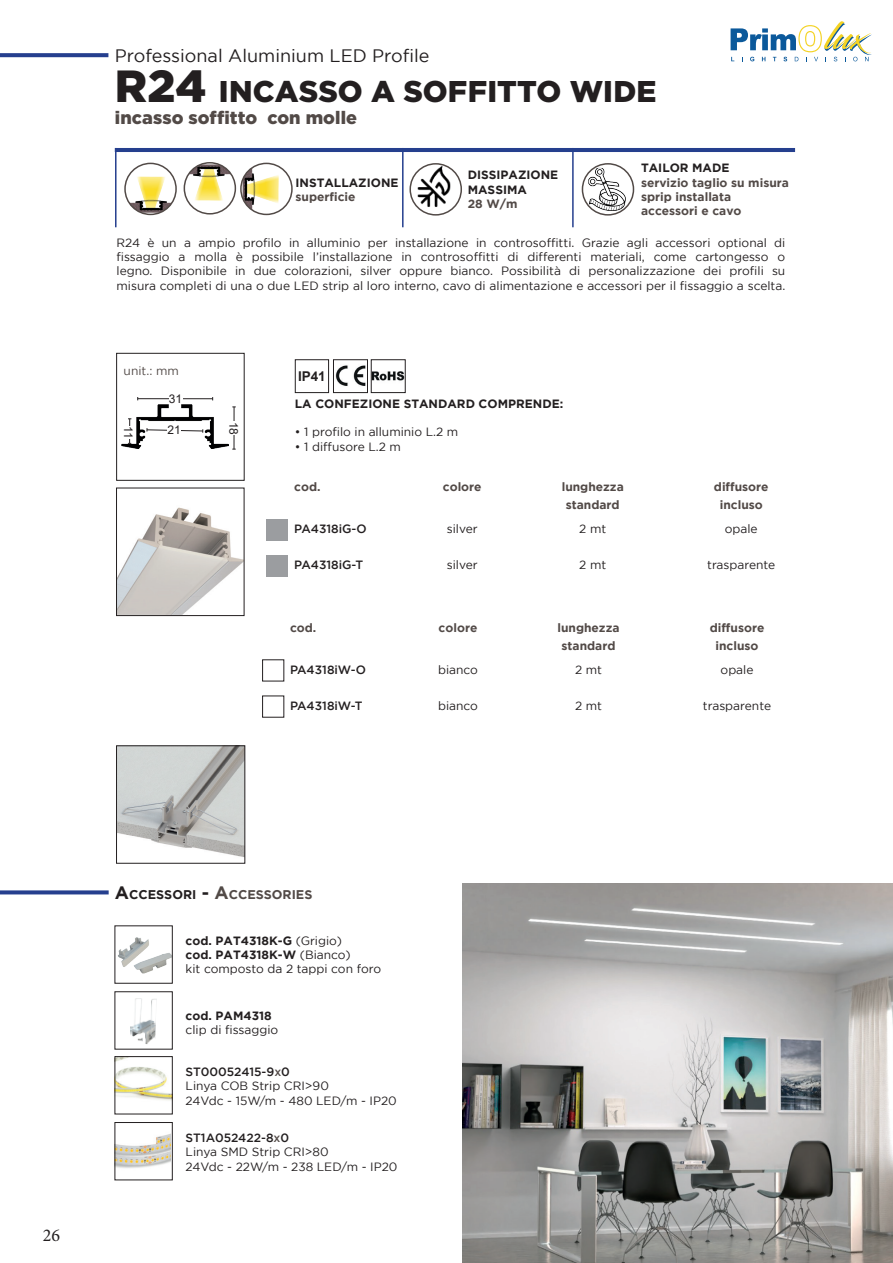
<style>
.page{position:relative;width:893px;height:1263px;background:#fff}
.page>*{position:absolute;margin:0;border:0;box-sizing:border-box;transform-origin:0 0}
.t1{font:900 30px "Gotham";letter-spacing:.005em;color:#231f20}
.t2{font:18px "Gotham";color:#231f20}
.t3{font:900 18px "Gotham";letter-spacing:.005em;color:#524a47}
.t4{font:18px "Minion Pro";color:#231f20}
.t5{font:700 13.5px "Arial";color:#231f20}
.t6{font:700 12.6px "Gotham";color:#524a47}
.t7{font:12px/14.4px "Gotham";color:#231f20}
.t8{font:700 12px/14.4px "Gotham";color:#524a47}
.t9{font:700 12px/14.4px "Gotham";color:#231f20}
.t10{font:500 12px "Gotham";color:#231f20}
.t11{font:12px "Arial";color:#231f20}
.t12{font:12px "Gotham";color:#524a47}
.s1{font-size:45px}
.s2{font-size:18px;color:#231f20}
.s3{color:#231f20}
.s4{font-size:18px}
.s5{font-weight:700}
.s6{font-weight:500}
.s7{font-weight:500;color:#524a47}
</style>
<div class="page">
<svg style="left:0;top:53px;width:108px;height:4px"></svg>
<img style="left:462px;top:883px;width:431px;height:380px">
<img style="left:122px;top:405px;width:106px;height:44px">
<div style="left:116px;top:353px;width:128px;height:127px;border:1px solid #231f20"></div>
<svg style="left:146px;top:428px;width:58px;height:5px"></svg>
<div style="left:168px;top:425px;width:13px;height:9px;background:#fff"></div>
<img style="left:118px;top:507px;width:124px;height:107px">
<div style="left:116px;top:488px;width:128px;height:128px;border:1px solid #231f20"></div>
<hr style="left:115px;top:148px;width:680px;height:4px;background:#253f8e">
<hr style="left:115px;top:148px;width:2px;height:79px;background:#253f8e">
<hr style="left:402px;top:148px;width:2px;height:79px;background:#253f8e">
<img style="left:413px;top:166px;width:43px;height:43px">
<div style="left:409px;top:163px;width:53px;height:53px;border:2px solid #524a47;border-radius:50%"></div>
<hr style="left:572px;top:148px;width:2px;height:79px;background:#253f8e">
<img style="left:588px;top:168px;width:38px;height:43px">
<div style="left:582px;top:163px;width:52px;height:53px;border:2px solid #524a47;border-radius:50%"></div>
<div style="left:267px;top:519px;width:21px;height:21px;background:#9b9da0"></div>
<div style="left:267px;top:555px;width:21px;height:21px;background:#9b9da0"></div>
<hr style="left:138px;top:398px;width:75px;height:1px;background:#231f20">
<div style="left:169px;top:394px;width:13px;height:9px;background:#fff"></div>
<svg style="left:128px;top:418px;width:3px;height:26px"></svg>
<div style="left:124px;top:426px;width:9px;height:12px;background:#fff"></div>
<hr style="left:234px;top:407px;width:1px;height:42px;background:#231f20">
<div style="left:230px;top:421px;width:8px;height:14px;background:#fff"></div>
<svg style="left:0;top:890px;width:109px;height:4px"></svg>
<img style="left:118px;top:937px;width:52px;height:37px">
<img style="left:130px;top:998px;width:27px;height:46px">
<img style="left:117px;top:1058px;width:53px;height:43px">
<img style="left:117px;top:1134px;width:53px;height:34px">
<img style="left:335px;top:365px;width:31px;height:21px">
<div style="left:333px;top:359px;width:35px;height:34px;border:1px solid #231f20"></div>
<img style="left:373px;top:371px;width:31px;height:10px">
<div style="left:371px;top:359px;width:35px;height:34px;border:1px solid #231f20"></div>
<div style="left:295px;top:359px;width:34px;height:34px;border:1px solid #231f20"></div>
<img style="left:126px;top:177px;width:49px;height:36px">
<div style="left:124px;top:163px;width:53px;height:52px;border:2px solid #524a47;border-radius:50%"></div>
<img style="left:243px;top:163px;width:36px;height:51px">
<div style="left:240px;top:163px;width:53px;height:52px;border:2px solid #524a47;border-radius:50%"></div>
<img style="left:184px;top:164px;width:51px;height:36px">
<div style="left:184px;top:162px;width:52px;height:53px;border:2px solid #524a47;border-radius:50%"></div>
<img style="left:118px;top:748px;width:125px;height:109px">
<div style="left:116px;top:746px;width:129px;height:117px;border:1px solid #231f20"></div>
<svg style="left:731px;top:21px;width:141px;height:40px"></svg>
<h2 class="t2" style="left:115px;top:45px;width:316px">Professional Aluminium LED Profile</h2>
<h1 class="t1" style="left:115px;top:74px;width:543px"><span class="s1">R24</span> INCASSO A SOFFITTO WIDE</h1>
<h2 class="t3" style="left:115px;top:107px;width:244px">incasso soffitto con molle</h2>
<p class="t9" style="left:641px;top:160px;width:90px">TAILOR MADE</p>
<p class="t8" style="left:641px;top:175px;width:149px">servizio taglio su misura sprip installata accessori e cavo</p>
<p class="t7" style="left:117px;top:235px;width:670px;text-align:justify">R24 è un a ampio profilo in alluminio per installazione in controsoffitti. Grazie agli accessori optional di fissaggio a molla è possibile l’installazione in controsoffitti di differenti materiali, come cartongesso o legno. Disponibile in due colorazioni, silver oppure bianco. Possibilità di personalizzazione dei profili su misura completi di una o due LED strip al loro interno, cavo di alimentazione e accessori per il fissaggio a scelta.</p>
<p class="t9" style="left:468px;top:168px;width:92px">DISSIPAZIONE<br>MASSIMA</p>
<p class="t8" style="left:468px;top:196px;width:51px">28 W/m</p>
<p class="t9" style="left:296px;top:175px;width:105px">INSTALLAZIONE</p>
<p class="t8" style="left:296px;top:189px;width:62px">superficie</p>
<p class="t12" style="left:124px;top:364px;width:57px">unit.: mm</p>
<p class="t11" style="left:169px;top:391px;width:15px">31</p>
<p class="t11" style="left:137px;top:426px;width:14px;rotate:90deg">11</p>
<p class="t11" style="left:242px;top:422px;width:15px;rotate:90deg">18</p>
<p class="t11" style="left:168px;top:421px;width:15px">21</p>
<p class="t5" style="left:298px;top:367px;width:29px">IP41</p>
<p class="t9" style="left:295px;top:396px;width:270px">LA CONFEZIONE STANDARD COMPRENDE:</p>
<p class="t7" style="left:295px;top:425px;width:165px">• 1 profilo in alluminio L.2 m</p>
<p class="t7" style="left:295px;top:439px;width:108px">• 1 diffusore L.2 m</p>
<p class="t8" style="left:294px;top:479px;width:28px">cod.</p>
<p class="t8" style="left:443px;top:479px;width:40px">colore</p>
<p class="t8" style="left:562px;top:479px;width:64px">lunghezza</p>
<p class="t8" style="left:714px;top:479px;width:56px">diffusore</p>
<p class="t8" style="left:566px;top:497px;width:55px">standard</p>
<p class="t8" style="left:720px;top:497px;width:45px">incluso</p>
<p class="t10" style="left:294px;top:522px;width:74px">PA4318iG-O</p>
<p class="t7" style="left:447px;top:521px;width:32px">silver</p>
<p class="t7" style="left:579px;top:521px;width:29px">2 mt</p>
<p class="t7" style="left:725px;top:521px;width:34px">opale</p>
<p class="t10" style="left:294px;top:558px;width:70px">PA4318iG-T</p>
<p class="t7" style="left:447px;top:557px;width:32px">silver</p>
<p class="t7" style="left:579px;top:557px;width:29px">2 mt</p>
<p class="t7" style="left:707px;top:557px;width:70px">trasparente</p>
<p class="t8" style="left:290px;top:620px;width:28px">cod.</p>
<p class="t8" style="left:439px;top:620px;width:40px">colore</p>
<p class="t8" style="left:557px;top:620px;width:64px">lunghezza</p>
<p class="t8" style="left:710px;top:620px;width:56px">diffusore</p>
<p class="t8" style="left:562px;top:638px;width:55px">standard</p>
<p class="t8" style="left:715px;top:638px;width:45px">incluso</p>
<p class="t10" style="left:290px;top:663px;width:78px">PA4318iW-O</p>
<p class="t7" style="left:438px;top:662px;width:41px">bianco</p>
<p class="t7" style="left:575px;top:662px;width:29px">2 mt</p>
<p class="t7" style="left:721px;top:662px;width:34px">opale</p>
<p class="t10" style="left:290px;top:699px;width:74px">PA4318iW-T</p>
<p class="t7" style="left:438px;top:698px;width:41px">bianco</p>
<p class="t7" style="left:575px;top:698px;width:29px">2 mt</p>
<p class="t7" style="left:703px;top:698px;width:70px">trasparente</p>
<h2 class="t4" style="left:43px;top:1223px;width:19px">26</h2>
<p class="t6" style="left:115px;top:887px;width:199px"><span class="s2">A</span><span class="s3">CCESSORI</span> <span class="s2">-</span> <span class="s4">A</span>CCESSORIES</p>
<p class="t7" style="left:186px;top:933px;width:197px"><span class="s5">cod. PAT4318K-G</span> (Grigio)<br><span class="s5">cod. PAT4318K-W</span> (Bianco)<br>kit composto da 2 tappi con foro</p>
<p class="t9" style="left:186px;top:1008px;width:88px">cod. PAM4318</p>
<p class="t7" style="left:186px;top:1023px;width:94px">clip di fissaggio</p>
<p class="t7" style="left:186px;top:1064px;width:213px"><span class="s6">ST00052415-9</span><span class="s7">x</span><span class="s6">0<br></span>Linya COB Strip CRI&gt;90<br>24Vdc - 15W/m - 480 LED/m - IP20</p>
<p class="t7" style="left:186px;top:1130px;width:213px"><span class="s6">ST1A052422-8</span><span class="s7">x</span><span class="s6">0<br></span>Linya SMD Strip CRI&gt;80<br>24Vdc - 22W/m - 238 LED/m - IP20</p>
</div>
